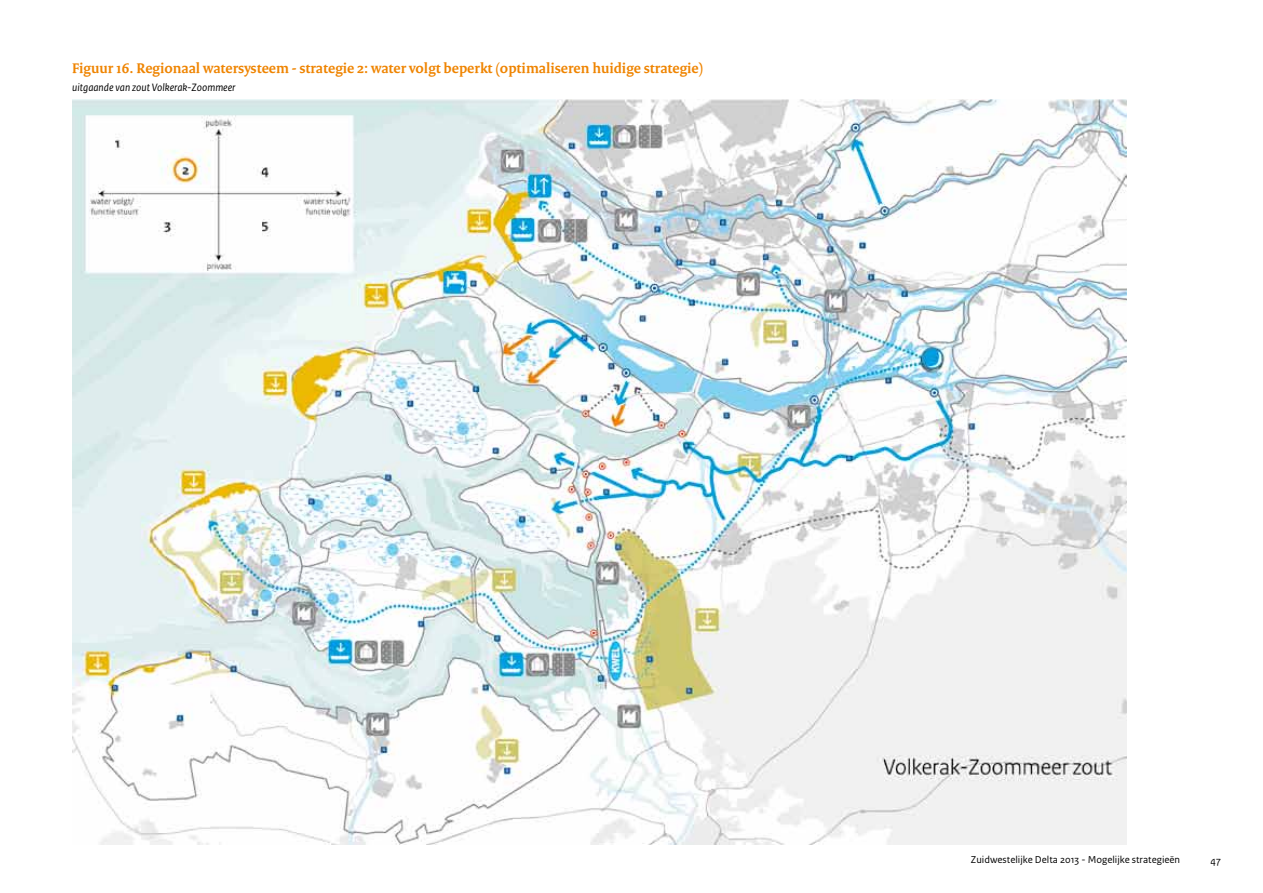
<style>
.page{position:relative;width:1263px;height:893px;background:#fff}
.page>*{position:absolute;margin:0;border:0;box-sizing:border-box;transform-origin:0 0}
.t1{font:700 15px "Rijksoverheid Serif";color:#ef8400}
.t2{font:italic 11.25px "Rijksoverheid Sans Text";color:#000}
.t3{font:10.5px "Rijksoverheid Sans Text";color:#000}
</style>
<div class="page">
<img style="left:72px;top:100px;width:1055px;height:744px">
<p class="t1" style="left:72px;top:59px;width:632px">Figuur 16. Regionaal watersysteem - strategie 2: water volgt beperkt (optimaliseren huidige strategie)</p>
<p class="t2" style="left:72px;top:81px;width:165px">uitgaande van zout Volkerak-Zoommeer</p>
<p class="t3" style="left:971px;top:854px;width:211px">Zuidwestelijke Delta 2013 - Mogelijke strategieën</p>
<p class="t3" style="left:1210px;top:855px;width:12px">47</p>
</div>
